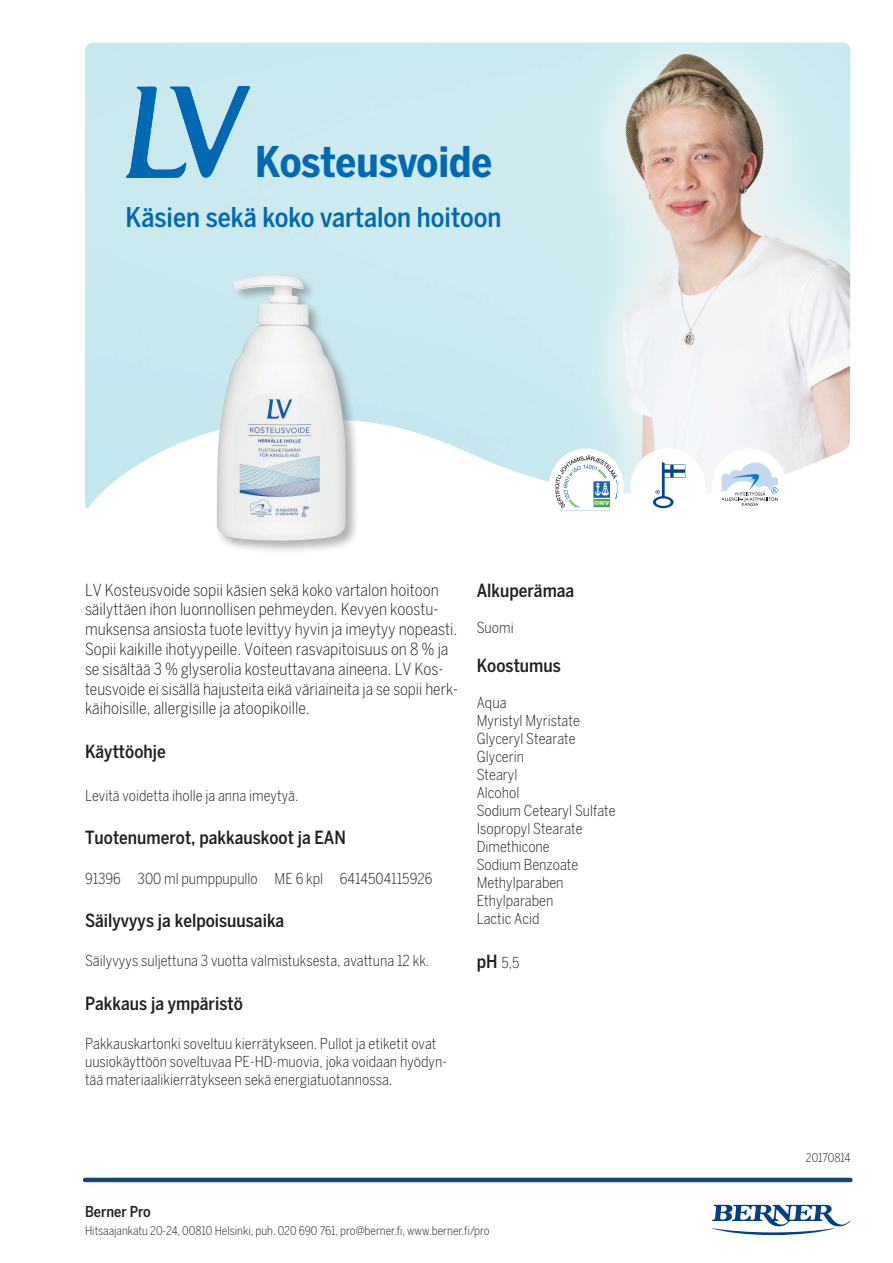
<style>
.page{position:relative;width:893px;height:1263px;background:#fff}
.page>*{position:absolute;margin:0;border:0;box-sizing:border-box;transform-origin:0 0}
.t1{font:700 42px "Benton Sans Cond";letter-spacing:-.005em;color:#0168b3}
.t2{font:500 27px "Benton Sans Cond";color:#0168b3}
.t3{font:500 18px "Benton Sans Cond";color:#231f20}
.t4{font:300 16.5px/19.8px "Benton Sans Cond";color:#231f20}
.t5{font:300 15px/18px "Benton Sans Cond";color:#231f20}
.t6{font:500 15px "Benton Sans Cond";color:#231f20}
.t7{font:300 12px "Benton Sans Cond";color:#231f20}
.s1{font-weight:500;font-size:18px}
</style>
<div class="page">
<img style="left:85px;top:43px;width:765px;height:465px">
<div style="left:631px;top:448px;width:74px;height:75px;background:#fff;border-radius:50%"></div>
<svg style="left:653px;top:462px;width:32px;height:46px"></svg>
<div style="left:712px;top:448px;width:75px;height:75px;background:#fff;border-radius:50%"></div>
<svg style="left:722px;top:462px;width:56px;height:44px"></svg>
<div style="left:549px;top:448px;width:75px;height:75px;background:#fff;border-radius:50%"></div>
<img style="left:555px;top:455px;width:62px;height:53px">
<img style="left:126px;top:86px;width:124px;height:91px">
<svg style="left:711px;top:1205px;width:139px;height:30px"></svg>
<hr style="left:85px;top:1178px;width:765px;height:4px;background:#12467f">
<div style="left:215px;top:273px;width:145px;height:281px;background:#231f20;opacity:.35"></div>
<img style="left:217px;top:275px;width:129px;height:266px">
<h1 class="t1" style="left:255px;top:137px;width:239px">Kosteusvoide</h1>
<h2 class="t2" style="left:126px;top:202px;width:378px">Käsien sekä koko vartalon hoitoon</h2>
<p class="t4" style="left:85px;top:580px;width:375px">LV Kosteusvoide sopii käsien sekä koko vartalon hoitoon säilyttäen ihon luonnollisen pehmeyden. Kevyen koostu&shy;muksensa ansiosta tuote levittyy hyvin ja imeytyy nopeasti.<br>Sopii kaikille ihotyypeille. Voiteen rasvapitoisuus on 8 % ja se sisältää 3 % glyserolia kosteuttavana aineena. LV Kos&shy;teusvoide ei sisällä hajusteita eikä väriaineita ja se sopii herk&shy;käihoisille, allergisille ja atoopikoille.</p>
<p class="t3" style="left:85px;top:740px;width:82px">Käyttöohje</p>
<p class="t5" style="left:85px;top:786px;width:215px">Levitä voidetta iholle ja anna imeytyä.</p>
<p class="t3" style="left:85px;top:827px;width:262px">Tuotenumerot, pakkauskoot ja EAN</p>
<p class="t5" style="left:85px;top:869px;width:349px">91396 300 ml pumppupullo ME 6 kpl 6414504115926</p>
<p class="t3" style="left:85px;top:910px;width:201px">Säilyvyys ja kelpoisuusaika</p>
<p class="t5" style="left:85px;top:952px;width:346px">Säilyvyys suljettuna 3 vuotta valmistuksesta, avattuna 12 kk.</p>
<p class="t3" style="left:85px;top:992px;width:159px">Pakkaus ja ympäristö</p>
<p class="t5" style="left:85px;top:1035px;width:364px">Pakkauskartonki soveltuu kierrätykseen. Pullot ja etiketit ovat uusiokäyttöön soveltuvaa PE-HD-muovia, joka voidaan hyödyn&shy;tää materiaalikierrätykseen sekä energiatuotannossa.</p>
<p class="t3" style="left:477px;top:580px;width:99px">Alkuperämaa</p>
<p class="t5" style="left:477px;top:618px;width:38px">Suomi</p>
<p class="t3" style="left:477px;top:655px;width:86px">Koostumus</p>
<p class="t5" style="left:477px;top:694px;width:140px">Aqua<br>Myristyl Myristate<br>Glyceryl Stearate<br>Glycerin<br>Stearyl<br>Alcohol<br>Sodium Cetearyl Sulfate<br>Isopropyl Stearate<br>Dimethicone<br>Sodium Benzoate<br>Methylparaben<br>Ethylparaben<br>Lactic Acid</p>
<p class="t5" style="left:477px;top:953px;width:44px"><span class="s1">pH</span> 5,5</p>
<p class="t6" style="left:85px;top:1202px;width:67px">Berner Pro</p>
<p class="t7" style="left:85px;top:1223px;width:406px">Hitsaajankatu 20-24, 00810 Helsinki, puh. 020 690 761, pro@berner.fi, www.berner.fi/pro</p>
<p class="t7" style="left:806px;top:1151px;width:46px">20170814</p>
</div>
